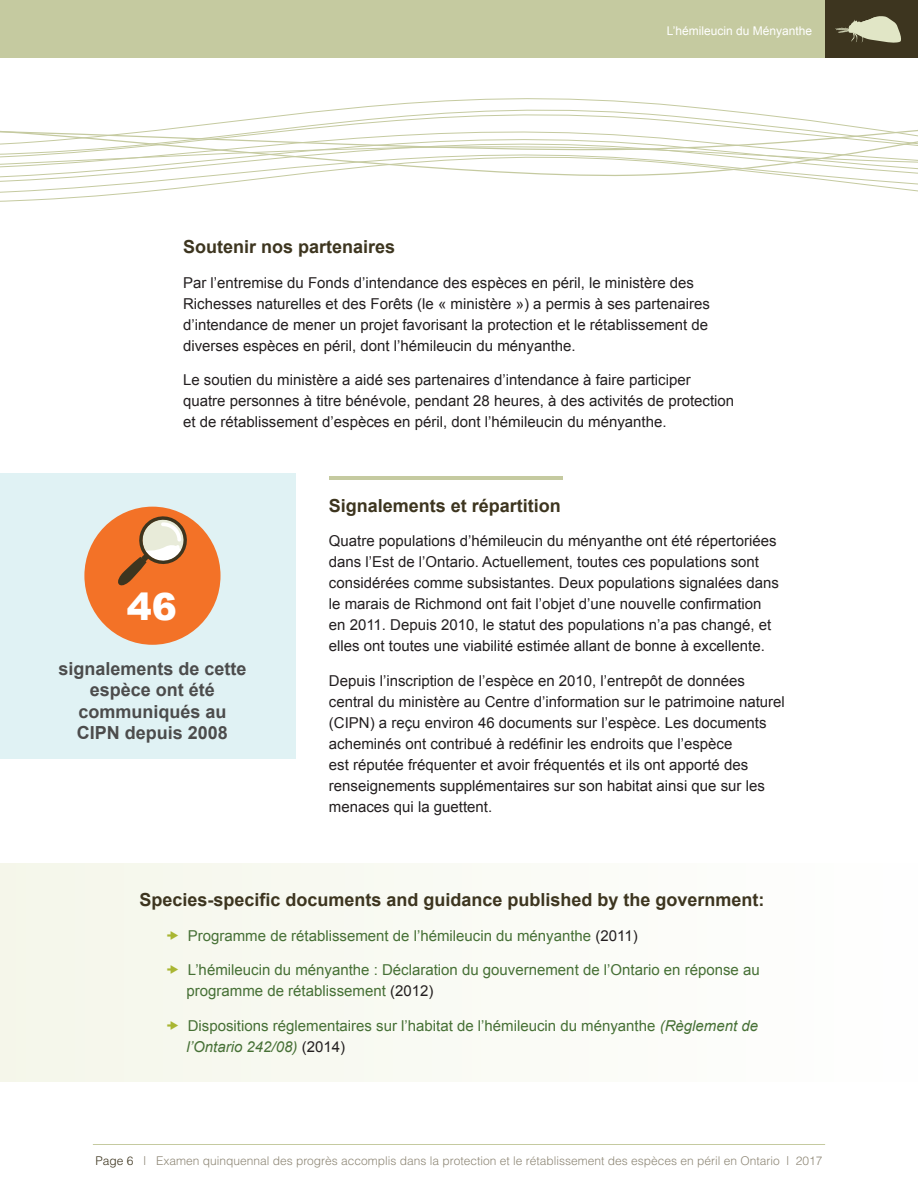
<style>
.page{position:relative;width:918px;height:1188px;background:#fff}
.page>*{position:absolute;margin:0;border:0;box-sizing:border-box;transform-origin:0 0}
.t1{font:900 37.5px "Arial";color:#fff}
.Body{font:700 18px "Arial";color:#3d351f}
.circle_text{font:700 18px/21.6px "Arial";color:#4c4c4c;text-align:center}
.Body-2{font:15px/21px "Arial";color:#231f20}
.t2{font:15px/21px "Arial";color:#467035}
.t3{font:300 12px "Helvetica";color:#8f8877}
.t4{font:12px "Arial";color:#fff}
.s1{color:#231f20}
.s2{font-style:italic}
.s3{color:#3d351f}
</style>
<div class="page">
<hr style="left:93px;top:1144px;width:732px;height:1px;background:#c5caa0">
<svg style="left:284px;top:98px;width:484px;height:17px"></svg>
<svg style="left:224px;top:115px;width:600px;height:7px"></svg>
<svg style="left:182px;top:122px;width:677px;height:5px"></svg>
<svg style="left:0;top:178px;width:918px;height:16px"></svg>
<svg style="left:165px;top:127px;width:709px;height:2px"></svg>
<svg style="left:0;top:129px;width:918px;height:49px"></svg>
<div style="left:0;top:0;width:825px;height:57px;background:#c5caa0"></div>
<div style="left:825px;top:0;width:93px;height:57px;background:#3d351f"></div>
<hr style="left:329px;top:477px;width:233px;height:3px;background:#c5caa0">
<div style="left:0;top:474px;width:295px;height:285px;background:#e0f2f4"></div>
<div style="left:84px;top:507px;width:137px;height:138px;background:#f37227;border-radius:50%"></div>
<svg style="left:116px;top:513px;width:74px;height:73px"></svg>
<div style="left:0;top:863px;width:918px;height:218px;background:#f9faf4"></div>
<svg style="left:835px;top:16px;width:66px;height:27px"></svg>
<p class="t4" style="left:667px;top:23px;width:147px">L’hémileucin du Ményanthe</p>
<p class="t4" style="left:680px;top:23px;width:129px">A erican White Pelican</p>
<h3 class="Body" style="left:183px;top:237px;width:214px">Soutenir nos partenaires</h3>
<p class="Body-2" style="left:183px;top:272px;width:528px">Par l’entremise du Fonds d’intendance des espèces en péril, le ministère des Richesses naturelles et des Forêts (le « ministère ») a permis à ses partenaires d’intendance de mener un projet favorisant la protection et le rétablissement de diverses espèces en péril, dont l’hémileucin du ményanthe.</p>
<p class="Body-2" style="left:183px;top:369px;width:553px">Le soutien du ministère a aidé ses partenaires d’intendance à faire participer quatre personnes à titre bénévole, pendant 28 heures, à des activités de protection et de rétablissement d’espèces en péril, dont l’hémileucin du ményanthe.</p>
<p class="t1" style="left:127px;top:580px;width:52px">46</p>
<p class="circle_text" style="left:58px;top:657px;width:190px">signalements de cette espèce ont été communiqués au<br>CIPN depuis 2008</p>
<h3 class="Body" style="left:329px;top:495px;width:234px">Signalements et répartition</h3>
<p class="Body-2" style="left:329px;top:531px;width:452px">Quatre populations d’hémileucin du ményanthe ont été répertoriées dans l’Est de l’Ontario. Actuellement, toutes ces populations sont considérées comme subsistantes. Deux populations signalées dans le marais de Richmond ont fait l’objet d’une nouvelle confirmation en 2011. Depuis 2010, le statut des populations n’a pas changé, et elles ont toutes une viabilité estimée allant de bonne à excellente.</p>
<p class="Body-2" style="left:329px;top:670px;width:457px">Depuis l’inscription de l’espèce en 2010, l’entrepôt de données central du ministère au Centre d’information sur le patrimoine naturel (CIPN) a reçu environ 46 documents sur l’espèce. Les documents acheminés ont contribué à redéfinir les endroits que l’espèce<br>est réputée fréquenter et avoir fréquentés et ils ont apporté des renseignements supplémentaires sur son habitat ainsi que sur les menaces qui la guettent.</p>
<p class="Body" style="left:139px;top:890px;width:627px">Species-specific documents and guidance published by the government:</p>
<p class="t2" style="left:188px;top:925px;width:451px">Programme de rétablissement de l’hémileucin du ményanthe <span class="s1">(2011)</span></p>
<p class="t2" style="left:187px;top:960px;width:575px">L’hémileucin du ményanthe : Déclaration du gouvernement de l’Ontario en réponse au programme de rétablissement <span class="s1">(2012)</span></p>
<p class="t2" style="left:187px;top:1015px;width:573px">Dispositions réglementaires sur l’habitat de l’hémileucin du ményanthe <span class="s2">(Règlement de l’Ontario 242/08)</span> <span class="s1">(2014)</span></p>
<p class="t3" style="left:95px;top:1153px;width:729px"><span class="s3">Page 6</span> | Examen quinquennal des progrès accomplis dans la protection et le rétablissement des espèces en péril en Ontario | 2017</p>
</div>
